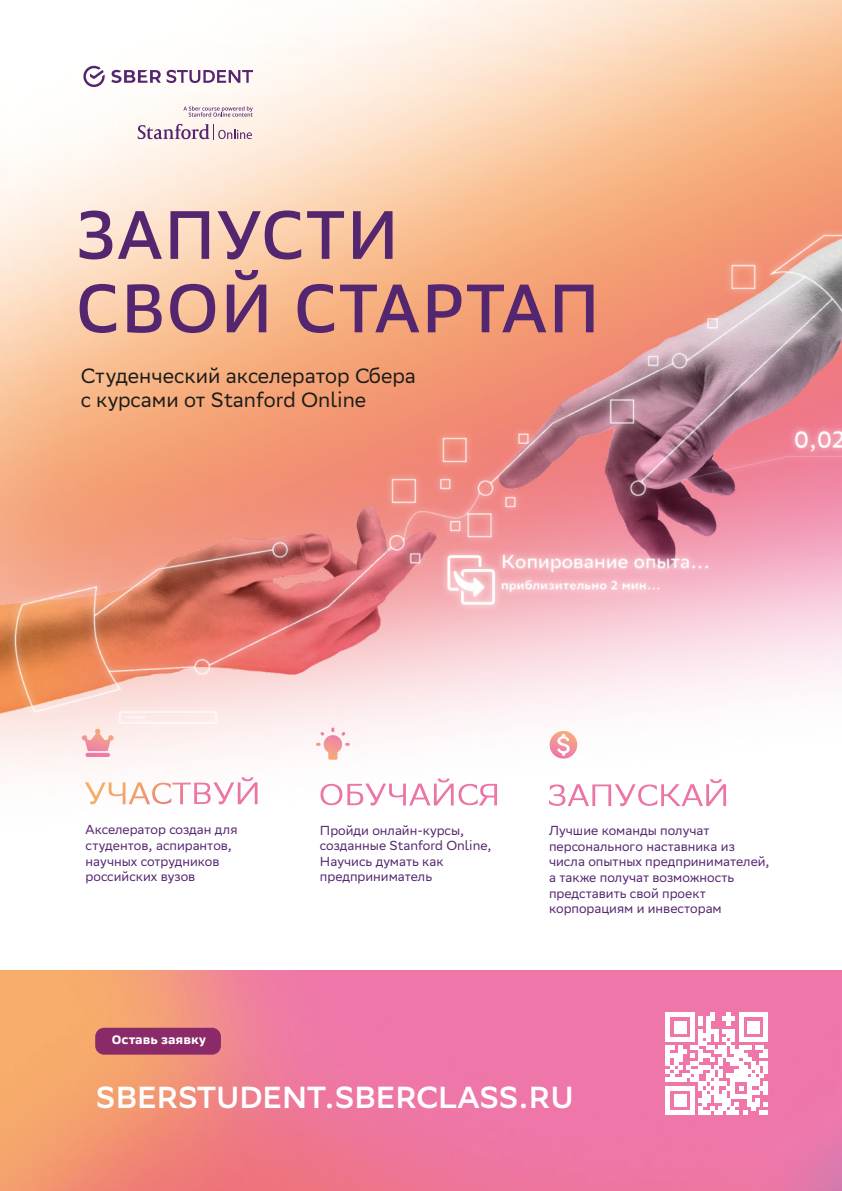
<style>
.page{position:relative;width:842px;height:1191px;background:#fff}
.page>*{position:absolute;margin:0;border:0;box-sizing:border-box;transform-origin:0 0}
.t1{font:500 68.1px/73.4px "SB Sans Text";color:#552670}
.t2{font:600 30.4px "SB Sans Display";color:#fff}
.t3{font:20.6px/24.7px "SB Sans Display";color:#1d1d1b}
.t4{font:13px/15.6px "SB Sans Display";color:#552670}
.t5{font:700 12.1px "SB Sans Text";color:#fff}
</style>
<div class="page">
<img style="left:0;top:971px;width:842px;height:220px">
<img style="left:0;top:0;width:842px;height:807px">
<img style="left:0;top:204px;width:842px;height:532px">
<img style="left:85px;top:777px;width:173px;height:27px">
<img style="left:320px;top:778px;width:177px;height:27px">
<img style="left:549px;top:779px;width:177px;height:27px">
<div style="left:95px;top:1027px;width:126px;height:27px;background:#8a2a69;border-radius:9px"></div>
<svg style="left:550px;top:731px;width:27px;height:27px"></svg>
<svg style="left:316px;top:727px;width:34px;height:32px"></svg>
<svg style="left:82px;top:728px;width:32px;height:29px"></svg>
<svg style="left:138px;top:124px;width:114px;height:15px"></svg>
<svg style="left:183px;top:106px;width:70px;height:11px"></svg>
<svg style="left:111px;top:70px;width:50px;height:13px"></svg>
<svg style="left:83px;top:66px;width:22px;height:21px"></svg>
<svg style="left:167px;top:70px;width:86px;height:13px"></svg>
<svg style="left:666px;top:1012px;width:101px;height:102px"></svg>
<h1 class="t1" style="left:75px;top:198px;width:527px">ЗАПУСТИ<br>СВОЙ СТАРТАП</h1>
<h3 class="t3" style="left:81px;top:363px;width:337px">Cтуденческий акселератор Сбера с курсами от Stanford Online</h3>
<p class="t4" style="left:86px;top:822px;width:153px">Акселератор создан для студентов, аспирантов, научных сотрудников российских вузов</p>
<p class="t4" style="left:320px;top:822px;width:173px">Пройди онлайн-курсы, созданные Stanford Online,<br>Научись думать как предприниматель</p>
<p class="t4" style="left:549px;top:823px;width:222px">Лучшие команды получат персонального наставника из числа опытных предпринимателей, а также получат возможность представить свой проект корпорациям и инвесторам</p>
<p class="t5" style="left:112px;top:1032px;width:96px">Оставь заявку</p>
<h2 class="t2" style="left:96px;top:1080px;width:479px">SBERSTUDENT.SBERCLASS.RU</h2>
</div>
